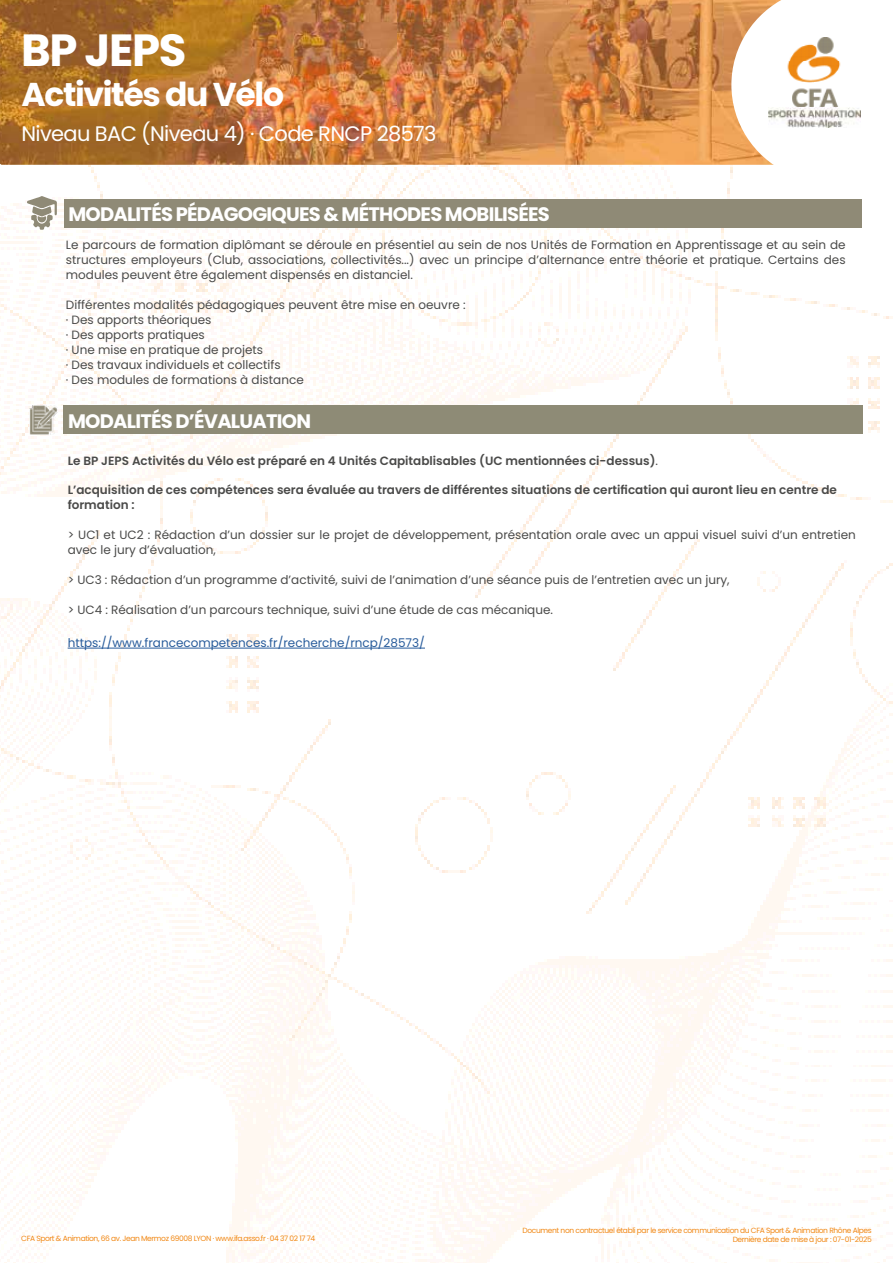
<style>
.page{position:relative;width:893px;height:1263px;background:#fff}
.page>*{position:absolute;margin:0;border:0;box-sizing:border-box;transform-origin:0 0}
.t1{font:700 45px "Poppins";letter-spacing:-.03em;color:#fff}
.t2{font:700 33px "Poppins";letter-spacing:-.04em;color:#fff}
.t3{font:21px "Poppins";letter-spacing:-.03em;color:#fff}
.t4{font:700 19.5px "Poppins";letter-spacing:-.04em;color:#fff}
.t5{font:12px/15px "Poppins";color:#4a4a49}
.t6{font:600 12px/15px "Poppins";color:#4a4a49}
.t7{font:12px "Poppins";color:#275b9b}
.t8{font:7.5px "Poppins";letter-spacing:-.05em;color:#f18815}
.s1{font-weight:400}
</style>
<div class="page">
<img style="left:0;top:165px;width:893px;height:1098px">
<img style="left:0;top:0;width:731px;height:165px">
<svg style="left:731px;top:0;width:162px;height:182px"></svg>
<img style="left:769px;top:38px;width:92px;height:90px">
<div style="left:65px;top:199px;width:797px;height:29px;background:#8f8a76"></div>
<div style="left:63px;top:405px;width:800px;height:29px;background:#8e8b76"></div>
<img style="left:30px;top:405px;width:28px;height:29px">
<hr style="left:68px;top:648px;width:357px;height:1px;background:#275b9b">
<svg style="left:27px;top:196px;width:30px;height:34px"></svg>
<h1 class="t1" style="left:21px;top:24px;width:167px">BP JEPS</h1>
<h2 class="t2" style="left:21px;top:75px;width:264px">Activités du Vélo</h2>
<h3 class="t3" style="left:21px;top:122px;width:417px">Niveau BAC (Niveau 4) · Code RNCP 28573</h3>
<h3 class="t4" style="left:68px;top:203px;width:483px">MODALITÉS PÉDAGOGIQUES &amp; MÉTHODES MOBILISÉES</h3>
<p class="t5" style="left:66px;top:238px;width:781px;text-align:justify">Le parcours de formation diplômant se déroule en présentiel au sein de nos Unités de Formation en Apprentissage et au sein de structures employeurs (Club, associations, collectivités...) avec un principe d’alternance entre théorie et pratique. Certains des modules peuvent être également dispensés en distanciel.</p>
<p class="t5" style="left:66px;top:298px;width:401px">Différentes modalités pédagogiques peuvent être mise en oeuvre : · Des apports théoriques<br>· Des apports pratiques<br>· Une mise en pratique de projets<br>· Des travaux individuels et collectifs<br>· Des modules de formations à distance</p>
<h3 class="t4" style="left:68px;top:410px;width:244px">MODALITÉS D’ÉVALUATION</h3>
<p class="t6" style="left:68px;top:453px;width:592px">Le BP JEPS Activités du Vélo est préparé en 4 Unités Capitablisables (UC mentionnées ci-dessus)<span class="s1">.</span></p>
<p class="t6" style="left:68px;top:482px;width:771px">L’acquisition de ces compétences sera évaluée au travers de différentes situations de certification qui auront lieu en centre de formation :</p>
<p class="t5" style="left:68px;top:527px;width:790px">&gt; UC1 et UC2 : Rédaction d’un dossier sur le projet de développement, présentation orale avec un appui visuel suivi d’un entretien avec le jury d’évaluation,</p>
<p class="t5" style="left:68px;top:572px;width:663px">&gt; UC3 : Rédaction d’un programme d’activité, suivi de l’animation d’une séance puis de l’entretien avec un jury,</p>
<p class="t5" style="left:68px;top:602px;width:487px">&gt; UC4 : Réalisation d’un parcours technique, suivi d’une étude de cas mécanique.</p>
<p class="t7" style="left:68px;top:636px;width:359px">https://www.francecompetences.fr/recherche/rncp/28573/</p>
<p class="t8" style="left:523px;top:1225px;width:351px">Document non contractuel établi par le service communication du CFA Sport &amp; Animation Rhône Alpes</p>
<p class="t8" style="left:21px;top:1234px;width:296px">CFA Sport &amp; Animation, 66 av. Jean Mermoz 69008 LYON · www.ifa.asso.fr · 04 37 02 17 74</p>
<p class="t8" style="left:733px;top:1234px;width:141px">Dernière date de mise à jour : 07-01-2025</p>
</div>
